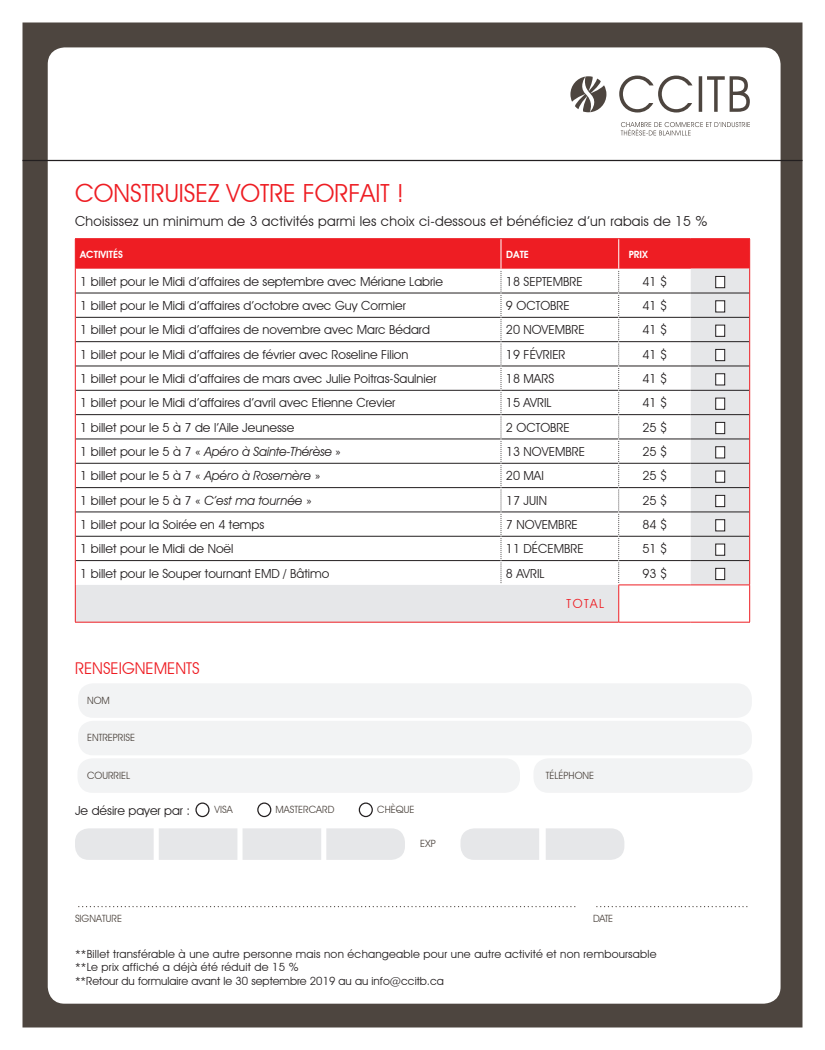
<style>
.page{position:relative;width:825px;height:1050px;background:#fff}
.page>*{position:absolute;margin:0;border:0;box-sizing:border-box;transform-origin:0 0}
.t1{font:25px "Avant Garde IT Cby BT";color:#ee1d23}
.t2{font:16.25px "Avant Garde IT Cby BT";color:#ee1d23}
.t3{font:13.75px "Avant Garde IT Cby BT";letter-spacing:.02em;color:#231f20}
.t4{font:italic 12.62px "Avant Garde IT Cby BT";letter-spacing:-.015em;color:#231f20}
.t5{font:12.5px "Avant Garde IT Cby BT";color:#231f20}
.t6{font:12.5px "Avant Garde IT Cby BT";letter-spacing:.12em;color:#ee1d23}
.t7{font:11.25px/13.6px "Avant Garde IT Cby BT";letter-spacing:.02em;color:#231f20}
.t8{font:10px "Avant Garde IT Cby BT";color:#4d453f}
.t9{font:600 10px "Avant Garde IT Cby BT";color:#fff}
.s1{font-style:normal;font-size:12.5px}
.s2{font-style:italic;font-size:12.62px}
</style>
<div class="page">
<div style="left:22px;top:22px;width:780px;height:1006px;background:#4d453f"></div>
<div style="left:48px;top:47px;width:733px;height:957px;background:#fff"></div>
<svg style="left:570px;top:76px;width:36px;height:36px"></svg>
<svg style="left:619px;top:76px;width:73px;height:37px"></svg>
<hr style="left:699px;top:76px;width:3px;height:36px;background:#4d453f">
<svg style="left:707px;top:76px;width:43px;height:36px"></svg>
<svg style="left:621px;top:122px;width:129px;height:14px;background:#e4e3e2"></svg>
<svg style="left:74px;top:238px;width:677px;height:385px;background:#f2e1e1"></svg>
<div style="left:716px;top:276px;width:9px;height:12px;background:#fff"></div>
<div style="left:715px;top:276px;width:10px;height:12px;border:1px solid #231f20"></div>
<div style="left:716px;top:301px;width:9px;height:11px;background:#fff"></div>
<div style="left:715px;top:300px;width:10px;height:12px;border:1px solid #231f20"></div>
<div style="left:716px;top:325px;width:9px;height:11px;background:#fff"></div>
<div style="left:715px;top:325px;width:10px;height:12px;border:1px solid #231f20"></div>
<div style="left:716px;top:349px;width:9px;height:12px;background:#fff"></div>
<div style="left:715px;top:349px;width:10px;height:12px;border:1px solid #231f20"></div>
<div style="left:716px;top:374px;width:9px;height:11px;background:#fff"></div>
<div style="left:715px;top:373px;width:10px;height:12px;border:1px solid #231f20"></div>
<div style="left:716px;top:398px;width:9px;height:11px;background:#fff"></div>
<div style="left:715px;top:398px;width:10px;height:12px;border:1px solid #231f20"></div>
<div style="left:716px;top:422px;width:9px;height:12px;background:#fff"></div>
<div style="left:715px;top:422px;width:10px;height:12px;border:1px solid #231f20"></div>
<div style="left:716px;top:447px;width:9px;height:11px;background:#fff"></div>
<div style="left:715px;top:446px;width:10px;height:12px;border:1px solid #231f20"></div>
<div style="left:716px;top:471px;width:9px;height:11px;background:#fff"></div>
<div style="left:715px;top:471px;width:10px;height:12px;border:1px solid #231f20"></div>
<div style="left:716px;top:495px;width:9px;height:12px;background:#fff"></div>
<div style="left:715px;top:495px;width:10px;height:12px;border:1px solid #231f20"></div>
<div style="left:716px;top:520px;width:9px;height:11px;background:#fff"></div>
<div style="left:715px;top:519px;width:10px;height:12px;border:1px solid #231f20"></div>
<div style="left:716px;top:544px;width:9px;height:11px;background:#fff"></div>
<div style="left:715px;top:544px;width:10px;height:12px;border:1px solid #231f20"></div>
<div style="left:716px;top:568px;width:9px;height:12px;background:#fff"></div>
<div style="left:715px;top:568px;width:10px;height:12px;border:1px solid #231f20"></div>
<svg style="left:22px;top:159px;width:780px;height:3px;background:#9c9a9a"></svg>
<svg style="left:74px;top:905px;width:505px;height:3px;background:#ececeb"></svg>
<svg style="left:592px;top:905px;width:159px;height:3px"></svg>
<div style="left:75px;top:828px;width:79px;height:32px;background:#e6e7e9"></div>
<div style="left:159px;top:828px;width:78px;height:32px;background:#e6e7e9"></div>
<div style="left:243px;top:828px;width:78px;height:32px;background:#e6e7e9"></div>
<div style="left:461px;top:828px;width:78px;height:32px;background:#e6e7e9"></div>
<div style="left:326px;top:828px;width:79px;height:32px;background:#e6e7e9"></div>
<div style="left:546px;top:828px;width:78px;height:32px;background:#e6e7e9"></div>
<svg style="left:196px;top:803px;width:13px;height:14px"></svg>
<div style="left:195px;top:802px;width:15px;height:15px;border:1px solid #231f20;border-radius:50%"></div>
<svg style="left:258px;top:803px;width:13px;height:14px"></svg>
<div style="left:257px;top:802px;width:14px;height:15px;border:1px solid #231f20;border-radius:50%"></div>
<svg style="left:359px;top:803px;width:13px;height:14px"></svg>
<div style="left:359px;top:802px;width:14px;height:15px;border:1px solid #231f20;border-radius:50%"></div>
<div style="left:78px;top:683px;width:674px;height:110px;background:#f2f3f4"></div>
<h1 class="t1" style="left:75px;top:178px;width:330px">CONSTRUISEZ VOTRE FORFAIT !</h1>
<p class="t3" style="left:75px;top:213px;width:634px">Choisissez un minimum de 3 activités parmi les choix ci-dessous et bénéficiez d’un rabais de 15 %</p>
<p class="t9" style="left:80px;top:248px;width:44px">ACTIVITÉS</p>
<p class="t9" style="left:506px;top:248px;width:24px">DATE</p>
<p class="t9" style="left:629px;top:248px;width:21px">PRIX</p>
<p class="t5" style="left:80px;top:274px;width:364px">1 billet pour le Midi d’affaires de septembre avec Mériane Labrie</p>
<p class="t5" style="left:506px;top:274px;width:78px">18 SEPTEMBRE</p>
<p class="t5" style="left:642px;top:274px;width:26px">41 $</p>
<p class="t5" style="left:80px;top:298px;width:327px">1 billet pour le Midi d’affaires d’octobre avec Guy Cormier</p>
<p class="t5" style="left:506px;top:298px;width:65px">9 OCTOBRE</p>
<p class="t5" style="left:642px;top:298px;width:26px">41 $</p>
<p class="t5" style="left:80px;top:322px;width:351px">1 billet pour le Midi d’affaires de novembre avec Marc Bédard</p>
<p class="t5" style="left:506px;top:322px;width:80px">20 NOVEMBRE</p>
<p class="t5" style="left:642px;top:322px;width:26px">41 $</p>
<p class="t5" style="left:80px;top:347px;width:330px">1 billet pour le Midi d’affaires de février avec Roseline Filion</p>
<p class="t5" style="left:506px;top:347px;width:61px">19 FÉVRIER</p>
<p class="t5" style="left:642px;top:347px;width:26px">41 $</p>
<p class="t5" style="left:80px;top:371px;width:358px">1 billet pour le Midi d’affaires de mars avec Julie Poitras-Saulnier</p>
<p class="t5" style="left:506px;top:371px;width:50px">18 MARS</p>
<p class="t5" style="left:642px;top:371px;width:26px">41 $</p>
<p class="t5" style="left:80px;top:395px;width:317px">1 billet pour le Midi d’affaires d’avril avec Etienne Crevier</p>
<p class="t5" style="left:506px;top:395px;width:47px">15 AVRIL</p>
<p class="t5" style="left:642px;top:395px;width:26px">41 $</p>
<p class="t5" style="left:80px;top:420px;width:215px">1 billet pour le 5 à 7 de l’Aile Jeunesse</p>
<p class="t5" style="left:506px;top:420px;width:65px">2 OCTOBRE</p>
<p class="t5" style="left:642px;top:420px;width:26px">25 $</p>
<p class="t4" style="left:80px;top:444px;width:262px"><span class="s1">1 billet pour le 5 à 7 «</span> Apéro à Sainte-Thérèse <span class="s1">»</span></p>
<p class="t5" style="left:506px;top:444px;width:80px">13 NOVEMBRE</p>
<p class="t5" style="left:642px;top:444px;width:26px">25 $</p>
<p class="t5" style="left:80px;top:468px;width:242px">1 billet pour le 5 à 7 « <span class="s2">Apéro à Rosemère</span> »</p>
<p class="t5" style="left:506px;top:468px;width:39px">20 MAI</p>
<p class="t5" style="left:642px;top:468px;width:26px">25 $</p>
<p class="t5" style="left:80px;top:493px;width:233px">1 billet pour le 5 à 7 « <span class="s2">C’est ma tournée</span> »</p>
<p class="t5" style="left:506px;top:493px;width:43px">17 JUIN</p>
<p class="t5" style="left:642px;top:493px;width:26px">25 $</p>
<p class="t5" style="left:80px;top:517px;width:185px">1 billet pour la Soirée en 4 temps</p>
<p class="t5" style="left:506px;top:517px;width:73px">7 NOVEMBRE</p>
<p class="t5" style="left:642px;top:517px;width:26px">84 $</p>
<p class="t5" style="left:80px;top:541px;width:155px">1 billet pour le Midi de Noël</p>
<p class="t5" style="left:506px;top:541px;width:79px">11 DÉCEMBRE</p>
<p class="t5" style="left:642px;top:541px;width:26px">51 $</p>
<p class="t5" style="left:80px;top:565px;width:251px">1 billet pour le Souper tournant EMD / Bâtimo</p>
<p class="t5" style="left:506px;top:565px;width:40px">8 AVRIL</p>
<p class="t5" style="left:642px;top:565px;width:26px">93 $</p>
<p class="t6" style="left:567px;top:596px;width:39px">TOTAL</p>
<h2 class="t2" style="left:75px;top:658px;width:126px">RENSEIGNEMENTS</h2>
<p class="t8" style="left:87px;top:694px;width:24px">NOM</p>
<p class="t8" style="left:87px;top:731px;width:50px">ENTREPRISE</p>
<p class="t8" style="left:87px;top:769px;width:45px">COURRIEL</p>
<p class="t8" style="left:546px;top:769px;width:50px">TÉLÉPHONE</p>
<p class="t5" style="left:75px;top:803px;width:117px">Je désire payer par :</p>
<p class="t8" style="left:215px;top:804px;width:20px">VISA</p>
<p class="t8" style="left:276px;top:804px;width:60px">MASTERCARD</p>
<p class="t8" style="left:377px;top:804px;width:39px">CHÈQUE</p>
<p class="t8" style="left:420px;top:837px;width:17px">EXP</p>
<p class="t8" style="left:75px;top:912px;width:49px">SIGNATURE</p>
<p class="t8" style="left:593px;top:912px;width:22px">DATE</p>
<p class="t7" style="left:75px;top:947px;width:583px">**Billet transférable à une autre personne mais non échangeable pour une autre activité et non remboursable **Le prix affiché a déjà été réduit de 15 %<br>**Retour du formulaire avant le 30 septembre 2019 au au info@ccitb.ca</p>
</div>
